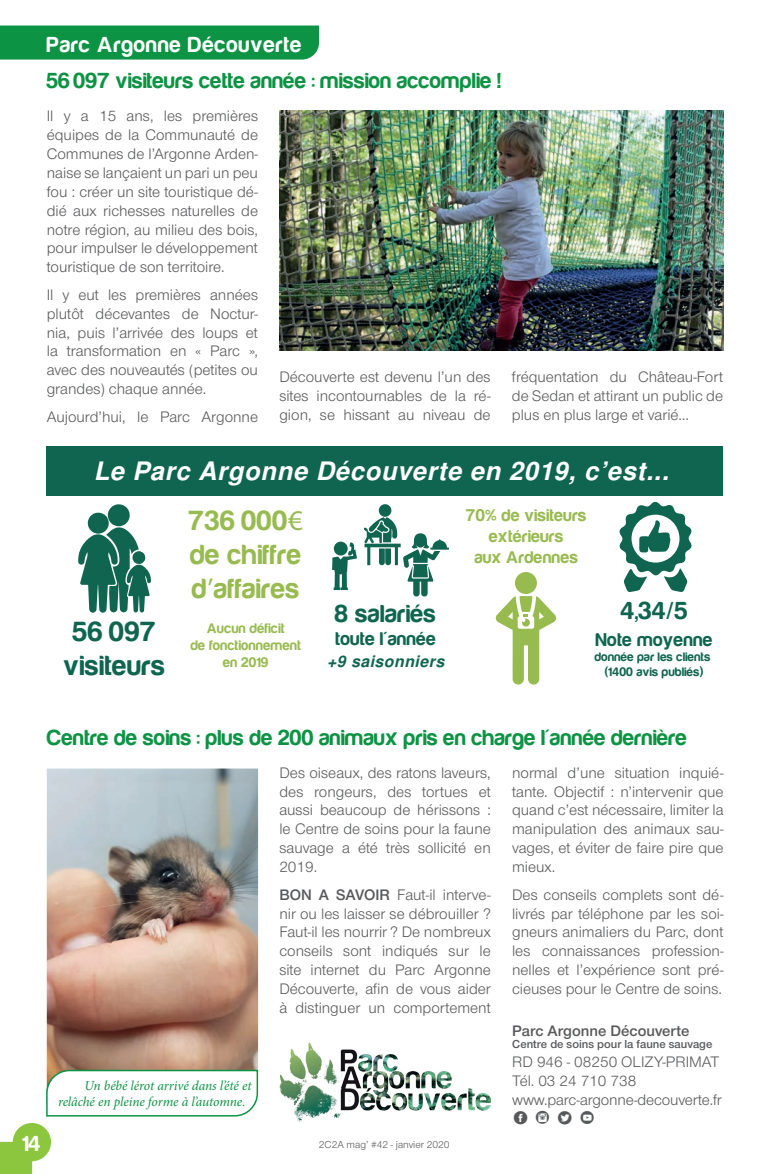
<style>
.page{position:relative;width:770px;height:1174px;background:#fff}
.page>*{position:absolute;margin:0;border:0;box-sizing:border-box;transform-origin:0 0}
.t1{font:700 28.65px/34.3px "Harabara";letter-spacing:.03em;color:#98bb50;text-align:justify}
.t2{font:700 28.65px/34.3px "Harabara";letter-spacing:.03em;color:#0f6550;text-align:center}
.t3{font:italic 700 25.5px "Nimbus San L";letter-spacing:.03em;color:#fff}
.t4{font:700 25.5px "Harabara";letter-spacing:.03em;color:#0f6550}
.t5{font:24px "Social Circles";color:#57585a}
.t6{font:700 22.5px "Harabara";letter-spacing:.02em;color:#0d9344}
.t7{font:700 22.5px "Harabara";letter-spacing:.05em;color:#fff}
.t8{font:700 19.05px "Harabara";letter-spacing:.03em;color:#0f6550}
.t9{font:700 17.55px/21px "Harabara";letter-spacing:.03em;color:#98bb50;text-align:center}
.t10{font:italic 700 15.9px "Nimbus San L";letter-spacing:.03em;color:#0f6550}
.t11{font:15.75px/18.9px "Nimbus San Nov";color:#57585a;text-align:justify}
.t12{font:15.75px "Nimbus San Nov Sem Bol";color:#57585a}
.t13{font:700 14.25px/17.1px "Harabara";letter-spacing:.03em;color:#98bb50;text-align:center}
.t14{font:italic 13.5px/16.2px "Minion Pro";letter-spacing:-.005em;color:#0d9344}
.t15{font:700 12.75px/15.3px "Harabara";letter-spacing:.03em;color:#0f6550;text-align:center}
.t16{font:12px "Nimbus San Nov Sem Bol";color:#57585a}
.t17{font:10.5px "Nimbus San Nov";color:#57585a}
.s1{font-family:"Myriad Pro";font-weight:400}
.s2{font-family:"Nimbus San Nov Sem Bol"}
</style>
<div class="page">
<svg style="left:0;top:1123px;width:51px;height:51px"></svg>
<div style="left:0;top:26px;width:319px;height:34px;background:#0d9344"></div>
<img style="left:279px;top:1042px;width:212px;height:80px">
<img style="left:279px;top:111px;width:444px;height:239px">
<svg style="left:78px;top:504px;width:73px;height:108px"></svg>
<div style="left:379px;top:504px;width:12px;height:13px;background:#0f6550;border-radius:50%"></div>
<svg style="left:364px;top:517px;width:85px;height:79px"></svg>
<svg style="left:332px;top:542px;width:25px;height:48px"></svg>
<svg style="left:495px;top:596px;width:62px;height:88px"></svg>
<div style="left:515px;top:572px;width:22px;height:22px;background:#98bb50;border-radius:50%"></div>
<svg style="left:619px;top:501px;width:73px;height:91px"></svg>
<div style="left:47px;top:446px;width:676px;height:50px;background:#0f6550"></div>
<img style="left:47px;top:768px;width:211px;height:301px">
<svg style="left:46px;top:1069px;width:213px;height:48px"></svg>
<h3 class="t7" style="left:47px;top:33px;width:256px">Parc Argonne Découverte</h3>
<h3 class="t6" style="left:47px;top:69px;width:455px">56 097 visiteurs cette année : mission accomplie !</h3>
<p class="t11" style="left:47px;top:107px;width:213px">Il y a 15 ans, les premières équipes de la Communauté de Communes de l’Argonne Arden&shy;naise se lançaient un pari un peu fou : créer un site touristique dé&shy;dié aux richesses naturelles de notre région, au milieu des bois, pour impulser le développement touristique de son territoire.</p>
<p class="t11" style="left:47px;top:285px;width:213px">Il y eut les premières années plutôt décevantes de Noctur&shy;nia, puis l’arrivée des loups et la transformation en « Parc », avec des nouveautés (petites ou grandes) chaque année.</p>
<p class="t11" style="left:47px;top:407px;width:213px">Aujourd’hui, le Parc Argonne</p>
<p class="t11" style="left:279px;top:367px;width:213px">Découverte est devenu l’un des sites incontournables de la ré&shy;gion, se hissant au niveau de</p>
<p class="t11" style="left:512px;top:367px;width:213px">fréquentation du Château-Fort de Sedan et attirant un public de plus en plus large et varié…</p>
<h2 class="t3" style="left:94px;top:453px;width:576px">Le Parc Argonne Découverte en 2019, c’est...</h2>
<h1 class="t2" style="left:64px;top:615px;width:102px">56 097 visiteurs</h1>
<h1 class="t1" style="left:189px;top:503px;width:116px">736 000<span class="s1">€ </span>de chiffre d<span class="s1">’</span>affaires</h1>
<p class="t13" style="left:191px;top:620px;width:112px">Aucun déficit<br>de fonctionnement en 2019</p>
<h2 class="t4" style="left:335px;top:600px;width:102px">8 salariés</h2>
<p class="t8" style="left:335px;top:628px;width:102px">toute l'année</p>
<p class="t10" style="left:327px;top:650px;width:119px">+9 saisonniers</p>
<p class="t9" style="left:466px;top:505px;width:122px">70% de visiteurs extérieurs<br>aux Ardennes</p>
<h2 class="t4" style="left:620px;top:598px;width:68px">4,34/5</h2>
<p class="t8" style="left:596px;top:629px;width:118px">Note moyenne</p>
<p class="t15" style="left:594px;top:649px;width:117px">donnée par les clients (1400 avis publiés)</p>
<h3 class="t6" style="left:47px;top:725px;width:641px">Centre de soins : plus de 200 animaux pris en charge l'année dernière</h3>
<p class="t11" style="left:279px;top:763px;width:213px">Des oiseaux, des ratons laveurs, des rongeurs, des tortues et aussi beaucoup de hérissons : le Centre de soins pour la faune sauvage a été très sollicité en 2019.</p>
<p class="t11" style="left:279px;top:885px;width:213px"><span class="s2">BON A SAVOIR</span> Faut-il interve&shy;nir ou les laisser se débrouiller ?<br>Faut-il les nourrir ? De nombreux conseils sont indiqués sur le site internet du Parc Argonne Découverte, afin de vous aider à distinguer un comportement</p>
<p class="t11" style="left:512px;top:763px;width:213px">normal d’une situation inquié&shy;tante. Objectif : n’intervenir que quand c’est nécessaire, limiter la manipulation des animaux sau&shy;vages, et éviter de faire pire que mieux.</p>
<p class="t11" style="left:512px;top:885px;width:213px">Des conseils complets sont dé&shy;livrés par téléphone par les soi&shy;gneurs animaliers du Parc, dont les connaissances profession&shy;nelles et l’expérience sont pré&shy;cieuses pour le Centre de soins.</p>
<p class="t14" style="left:58px;top:1077px;width:195px;text-indent:27px">Un bébé lérot arrivé dans l’été et relâché en pleine forme à l’automne.</p>
<h3 class="t7" style="left:22px;top:1131px;width:20px">14</h3>
<p class="t17" style="left:319px;top:1138px;width:132px">2C2A mag’ #42 - janvier 2020</p>
<p class="t12" style="left:512px;top:1022px;width:179px">Parc Argonne Découverte</p>
<p class="t16" style="left:512px;top:1037px;width:202px">Centre de soins pour la faune sauvage</p>
<p class="t11" style="left:512px;top:1052px;width:211px;text-align:left">RD 946 - 08250 OLIZY-PRIMAT<br>Tél. 03 24 710 738 www.parc-argonne-decouverte.fr</p>
<h3 class="t5" style="left:512px;top:1103px;width:85px">fity</h3>
</div>
